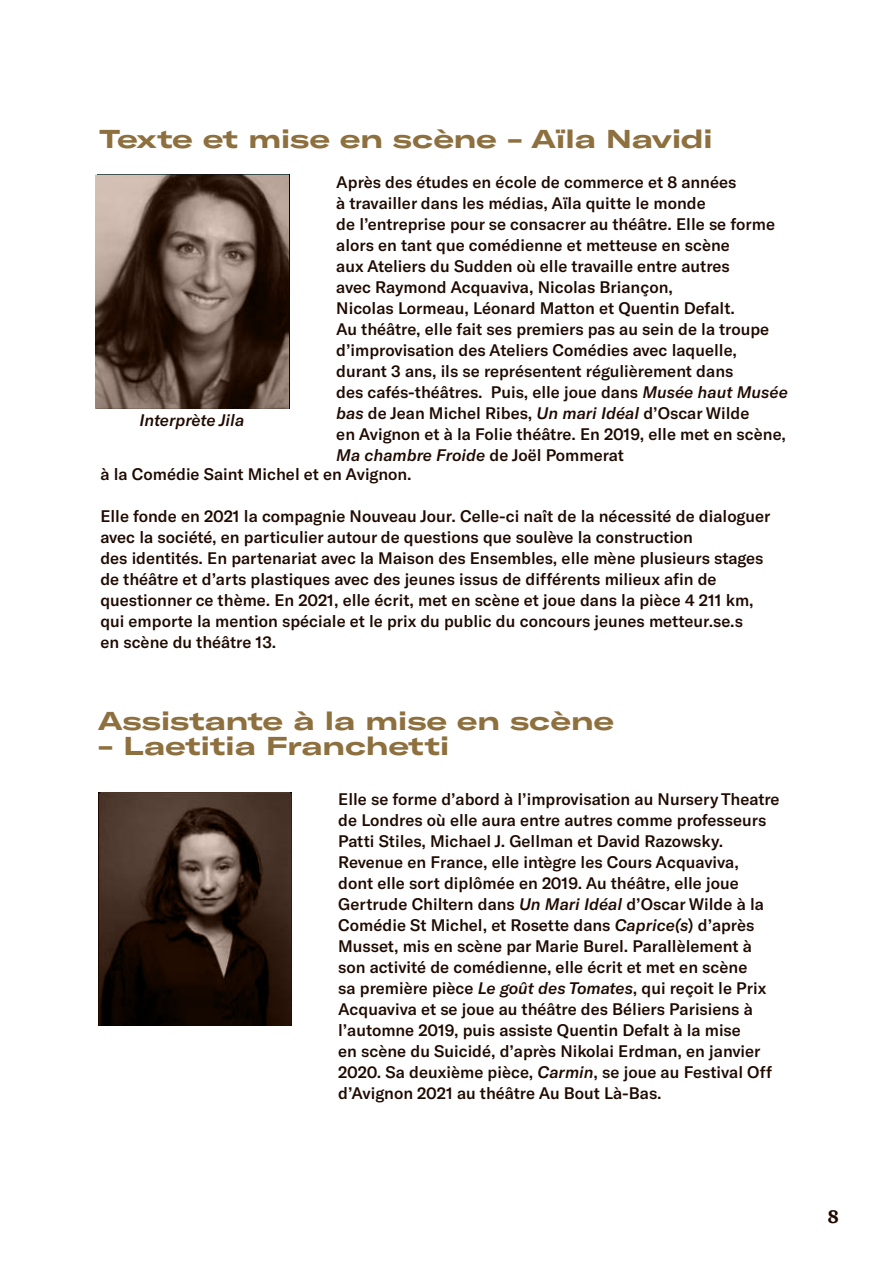
<style>
.page{position:relative;width:893px;height:1263px;background:#fff}
.page>*{position:absolute;margin:0;border:0;box-sizing:border-box;transform-origin:0 0}
.t1{font:700 expanded 25.5px "GT America";color:#8e703f}
.t2{font:700 18px "Sabre";color:#1f0a00}
.t3{font:500 16.5px/21px "GT America";color:#1f0a00}
.t4{font:italic 500 16.5px "GT America";color:#1f0a00}
.s1{font-style:italic}
</style>
<div class="page">
<svg style="left:96px;top:175px;width:193px;height:234px;background:#645046"></svg>
<svg style="left:99px;top:792px;width:192px;height:233px;background:#37261e"></svg>
<h1 class="t1" style="left:99px;top:123px;width:615px">Texte et mise en scène - Aïla Navidi</h1>
<p class="t3" style="left:336px;top:171px;width:453px">Après des études en école de commerce et 8 années<br>à travailler dans les médias, Aïla quitte le monde<br>de l’entreprise pour se consacrer au théâtre. Elle se forme alors en tant que comédienne et metteuse en scène<br>aux Ateliers du Sudden où elle travaille entre autres<br>avec Raymond Acquaviva, Nicolas Briançon,<br>Nicolas Lormeau, Léonard Matton et Quentin Defalt.<br>Au théâtre, elle fait ses premiers pas au sein de la troupe d’improvisation des Ateliers Comédies avec laquelle, durant 3 ans, ils se représentent régulièrement dans<br>des cafés-théâtres. Puis, elle joue dans <span class="s1">Musée haut Musée bas</span> de Jean Michel Ribes, <span class="s1">Un mari Idéal</span> d’Oscar Wilde<br>en Avignon et à la Folie théâtre. En 2019, elle met en scène, <span class="s1">Ma chambre Froide</span> de Joël Pommerat</p>
<p class="t3" style="left:100px;top:463px;width:313px">à la Comédie Saint Michel et en Avignon.</p>
<p class="t3" style="left:100px;top:505px;width:672px">Elle fonde en 2021 la compagnie Nouveau Jour. Celle-ci naît de la nécessité de dialoguer avec la société, en particulier autour de questions que soulève la construction<br>des identités. En partenariat avec la Maison des Ensembles, elle mène plusieurs stages de théâtre et d’arts plastiques avec des jeunes issus de différents milieux afin de questionner ce thème. En 2021, elle écrit, met en scène et joue dans la pièce 4 211 km, qui emporte la mention spéciale et le prix du public du concours jeunes metteur.se.s<br>en scène du théâtre 13.</p>
<p class="t4" style="left:139px;top:410px;width:106px">Interprète Jila</p>
<h1 class="t1" style="left:98px;top:705px;width:518px">Assistante à la mise en scène</h1>
<h1 class="t1" style="left:98px;top:730px;width:353px">- Laetitia Franchetti</h1>
<p class="t3" style="left:338px;top:789px;width:443px">Elle se forme d’abord à l’improvisation au Nursery Theatre de Londres où elle aura entre autres comme professeurs Patti Stiles, Michael J. Gellman et David Razowsky.<br>Revenue en France, elle intègre les Cours Acquaviva,<br>dont elle sort diplômée en 2019. Au théâtre, elle joue Gertrude Chiltern dans <span class="s1">Un Mari Idéal</span> d’Oscar Wilde à la Comédie St Michel, et Rosette dans <span class="s1">Caprice(s</span>) d’après Musset, mis en scène par Marie Burel. Parallèlement à son activité de comédienne, elle écrit et met en scène<br>sa première pièce <span class="s1">Le goût des Tomates</span>, qui reçoit le Prix Acquaviva et se joue au théâtre des Béliers Parisiens à l’automne 2019, puis assiste Quentin Defalt à la mise<br>en scène du Suicidé, d’après Nikolai Erdman, en janvier 2020. Sa deuxième pièce, <span class="s1">Carmin</span>, se joue au Festival Off d’Avignon 2021 au théâtre Au Bout Là-Bas.</p>
<p class="t2" style="left:827px;top:1206px;width:13px">8</p>
</div>
